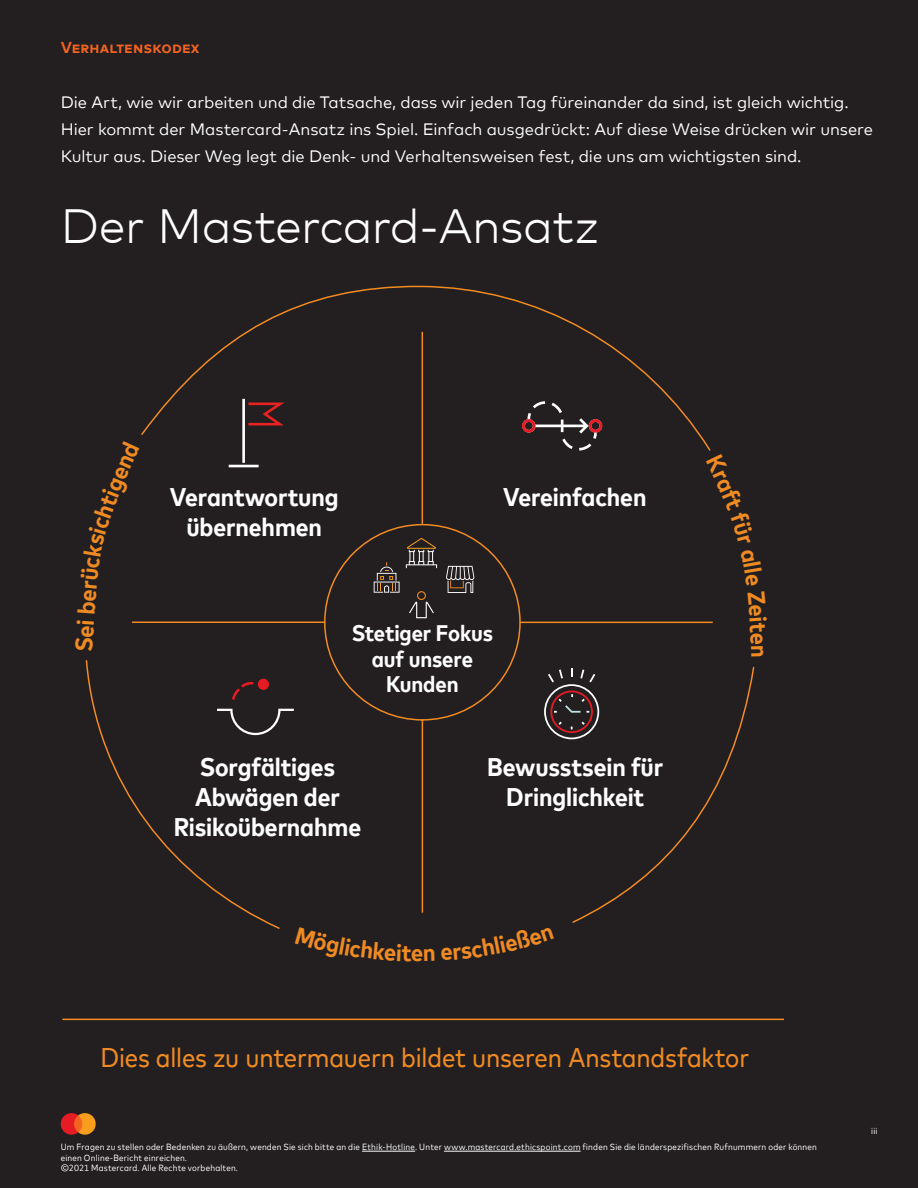
<style>
.page{position:relative;width:918px;height:1188px;background:#231f20}
.page>*{position:absolute;margin:0;border:0;box-sizing:border-box;transform-origin:0 0}
.MC_-_Headline_LG__Li{font:300 48px "Mark Offc For MC";letter-spacing:-.015em;color:#fff}
.MC_-_Intro__regular{font:27px "Mark For MC Nrw";letter-spacing:-.005em;color:#f08b23}
.MC_-_Intro__regular-2{font:700 25.5px/30px "Mark For MC Nrw";letter-spacing:-.005em;color:#fff;text-align:center}
.t1{font:700 24px "Mark For MC Nrw";color:#f08b23}
.MC_-_Intro__regular-3{font:700 22.5px/25.5px "Mark For MC Nrw";letter-spacing:-.005em;color:#fff;text-align:center}
.MC_-_Intro__regular-4{font:16.5px/27px "Mark Offc For MC";letter-spacing:-.005em;color:#fff}
.t2{font:700 15.75px "Mark Sc Offc For MC";letter-spacing:.01em;color:#f36421}
.t3{font:9px/10.5px "Mark For MC Nrw";letter-spacing:.025em;color:#fff}
</style>
<div class="page">
<svg style="left:61px;top:1113px;width:35px;height:22px"></svg>
<hr style="left:362px;top:1151px;width:53px;height:1px;background:#fff">
<hr style="left:444px;top:1151px;width:137px;height:1px;background:#fff">
<hr style="left:62px;top:1019px;width:722px;height:1px;background:#f28b20">
<svg style="left:85px;top:286px;width:670px;height:643px"></svg>
<hr style="left:520px;top:622px;width:193px;height:1px;background:#f28b20">
<hr style="left:422px;top:332px;width:1px;height:193px;background:#f28b20">
<svg style="left:409px;top:591px;width:25px;height:27px"></svg>
<svg style="left:374px;top:562px;width:26px;height:31px"></svg>
<svg style="left:406px;top:538px;width:31px;height:30px"></svg>
<svg style="left:446px;top:566px;width:28px;height:27px"></svg>
<svg style="left:706px;top:454px;width:49px;height:202px"></svg>
<svg style="left:85px;top:441px;width:55px;height:210px"></svg>
<svg style="left:295px;top:927px;width:117px;height:2px"></svg>
<svg style="left:441px;top:927px;width:113px;height:2px"></svg>
<p class="t2" style="left:61px;top:35px;width:140px">Verhaltenskodex</p>
<p class="MC_-_Intro__regular-4" style="left:61px;top:87px;width:790px">Die Art, wie wir arbeiten und die Tatsache, dass wir jeden Tag füreinander da sind, ist gleich wichtig.</p>
<p class="MC_-_Intro__regular-4" style="left:61px;top:114px;width:814px">Hier kommt der Mastercard-Ansatz ins Spiel. Einfach ausgedrückt: Auf diese Weise drücken wir unsere<br>Kultur aus. Dieser Weg legt die Denk- und Verhaltensweisen fest, die uns am wichtigsten sind.</p>
<p class="MC_-_Headline_LG__Li" style="left:61px;top:190px;width:541px">Der Mastercard-Ansatz</p>
<p class="MC_-_Intro__regular-2" style="left:170px;top:480px;width:170px">Verantwortung übernehmen</p>
<p class="MC_-_Intro__regular-2" style="left:503px;top:480px;width:145px">Vereinfachen</p>
<p class="MC_-_Intro__regular-3" style="left:352px;top:619px;width:143px">Stetiger Fokus auf unsere<br>Kunden</p>
<p class="MC_-_Intro__regular-2" style="left:174px;top:750px;width:189px">Sorgfältiges<br>Abwägen der<br>Risikoübernahme</p>
<p class="MC_-_Intro__regular-2" style="left:487px;top:750px;width:178px">Bewusstsein für<br>Dringlichkeit</p>
<h3 class="t1" style="left:411px;top:934px;width:14px">e</h3>
<p class="MC_-_Intro__regular" style="left:100px;top:1037px;width:650px">Dies alles zu untermauern bildet unseren Anstandsfaktor</p>
<p class="t3" style="left:61px;top:1141px;width:758px">Um Fragen zu stellen oder Bedenken zu äußern, wenden Sie sich bitte an die Ethik-Hotline. Unter www.mastercard.ethicspoint.com finden Sie die länderspezifischen Rufnummern oder können einen Online-Bericht einreichen.</p>
<p class="t3" style="left:61px;top:1162px;width:179px">©2021 Mastercard. Alle Rechte vorbehalten.</p>
<p class="t3" style="left:871px;top:1125px;width:8px">iii</p>
</div>
